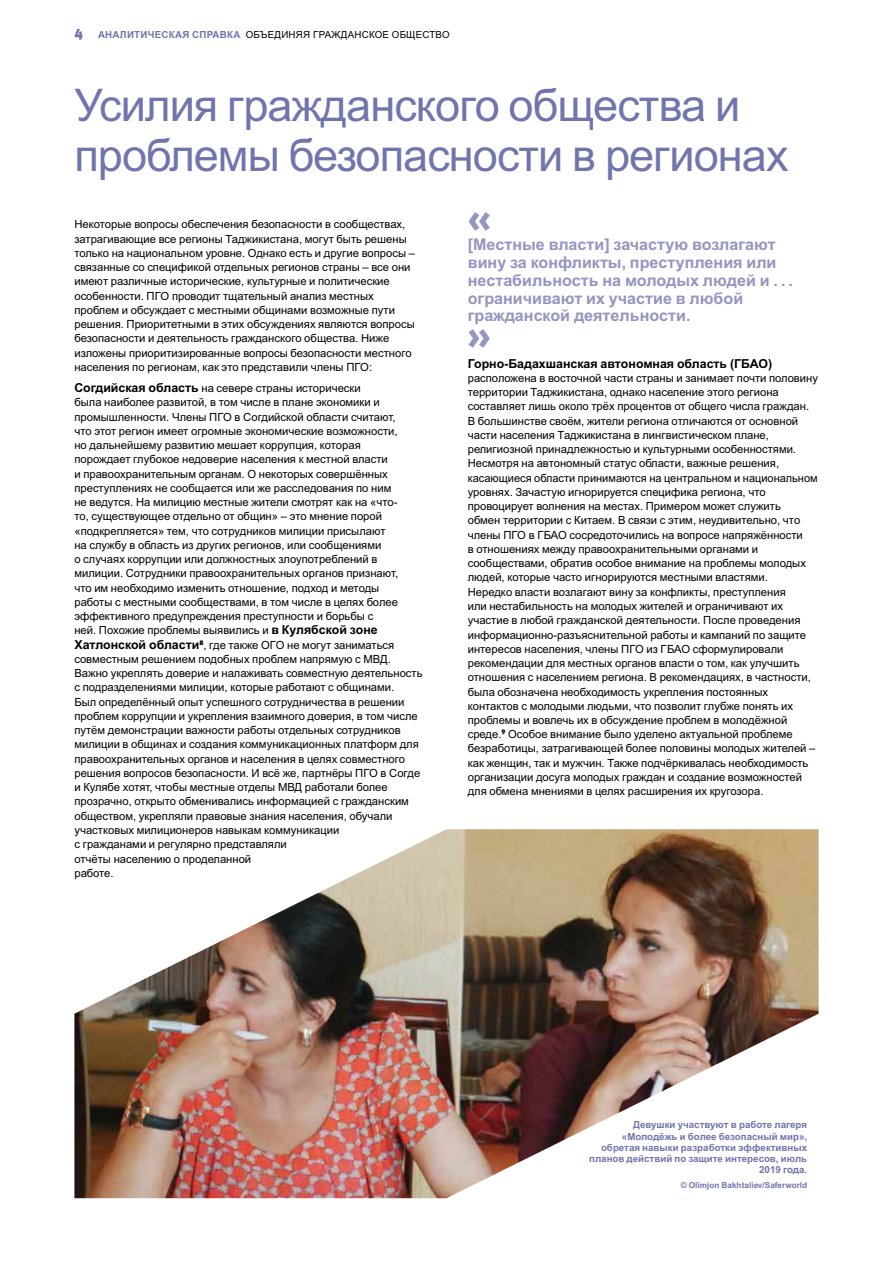
<style>
.page{position:relative;width:893px;height:1263px;background:#fff}
.page>*{position:absolute;margin:0;border:0;box-sizing:border-box;transform-origin:0 0}
.t1{font:45px/49.5px "Arial MT Pro Cyr";letter-spacing:-.02em;color:#7075ad}
.t2{font:900 37.5px "Meta Pro";color:#9495c1}
.t3{font:700 16.2px/17.9px "Arial MT Pro Cyr";color:#9495c1}
.t4{font:700 12.3px "Arial MT Pro Cyr";color:#000}
.t5{font:11.25px/14.2px "Arial MT Pro Cyr";color:#000}
.t6{font:700 9.75px/11.2px "Arial MT Pro Cyr";color:#7075ad;text-align:right}
.t7{font:9.75px "Arial MT Pro Cyr";letter-spacing:.025em;color:#000}
.t8{font:700 8.25px "Arial MT Pro Cyr";color:#7075ad}
.s1{font-family:"Meta Pro";font-weight:900;font-size:15px;color:#7075ad}
.s2{font-weight:700;color:#7075ad}
.s3{font-weight:700;font-size:12.3px}
</style>
<div class="page">
<img style="left:74px;top:829px;width:745px;height:369px">
<p class="t7" style="left:74px;top:29px;width:377px"><span class="s1">4</span> <span class="s2">АНАЛИТИЧЕСКАЯ СПРАВКА</span> ОБЪЕДИНЯЯ ГРАЖДАНСКОЕ ОБЩЕСТВО</p>
<h1 class="t1" style="left:74px;top:83px;width:716px">Усилия гражданского общества и проблемы безопасности в регионах</h1>
<h2 class="t2" style="left:468px;top:195px;width:25px">«</h2>
<h3 class="t3" style="left:468px;top:236px;width:327px">[Местные власти] зачастую возлагают вину за конфликты, преступления или нестабильность на молодых людей и . . . ограничивают их участие в любой гражданской деятельности.</h3>
<h2 class="t2" style="left:468px;top:311px;width:25px">»</h2>
<p class="t4" style="left:468px;top:356px;width:306px">Горно-Бадахшанская автономная область (ГБАО)</p>
<p class="t5" style="left:468px;top:371px;width:352px">расположена в восточной части страны и занимает почти половину территории Таджикистана, однако население этого региона составляет лишь около трёх процентов от общего числа граждан.<br>В большинстве своём, жители региона отличаются от основной части населения Таджикистана в лингвистическом плане, религиозной принадлежностью и культурными особенностями.<br>Несмотря на автономный статус области, важные решения, касающиеся области принимаются на центральном и национальном уровнях. Зачастую игнорируется специфика региона, что провоцирует волнения на местах. Примером может служить<br>обмен территории с Китаем. В связи с этим, неудивительно, что члены ПГО в ГБАО сосредоточились на вопросе напряжённости<br>в отношениях между правоохранительными органами и сообществами, обратив особое внимание на проблемы молодых людей, которые часто игнорируются местными властями.<br>Нередко власти возлагают вину за конфликты, преступления<br>или нестабильность на молодых жителей и ограничивают их участие в любой гражданской деятельности. После проведения информационно-разъяснительной работы и кампаний по защите интересов населения, члены ПГО из ГБАО сформулировали рекомендации для местных органов власти о том, как улучшить отношения с населением региона. В рекомендациях, в частности, была обозначена необходимость укрепления постоянных контактов с молодыми людьми, что позволит глубже понять их проблемы и вовлечь их в обсуждение проблем в молодёжной среде.<sup>9</sup> Особое внимание было уделено актуальной проблеме безработицы, затрагивающей более половины молодых жителей – как женщин, так и мужчин. Также подчёркивалась необходимость организации досуга молодых граждан и создание возможностей для обмена мнениями в целях расширения их кругозора.</p>
<p class="t5" style="left:74px;top:218px;width:342px">Некоторые вопросы обеспечения безопасности в сообществах, затрагивающие все регионы Таджикистана, могут быть решены только на национальном уровне. Однако есть и другие вопросы – связанные со спецификой отдельных регионов страны – все они имеют различные исторические, культурные и политические особенности. ПГО проводит тщательный анализ местных проблем и обсуждает с местными общинами возможные пути решения. Приоритетными в этих обсуждениях являются вопросы безопасности и деятельность гражданского общества. Ниже изложены приоритизированные вопросы безопасности местного населения по регионам, как это представили члены ПГО:</p>
<p class="t5" style="left:74px;top:382px;width:350px"><span class="s3">Согдийская область</span> на севере страны исторически<br>была наиболее развитой, в том числе в плане экономики и промышленности. Члены ПГО в Согдийской области считают,<br>что этот регион имеет огромные экономические возможности,<br>но дальнейшему развитию мешает коррупция, которая<br>порождает глубокое недоверие населения к местной власти<br>и правоохранительным органам. О некоторых совершённых преступлениях не сообщается или же расследования по ним<br>не ведутся. На милицию местные жители смотрят как на «что-<br>то, существующее отдельно от общин» – это мнение порой «подкрепляется» тем, что сотрудников милиции присылают<br>на службу в область из других регионов, или сообщениями<br>о случаях коррупции или должностных злоупотреблений в милиции. Сотрудники правоохранительных органов признают,<br>что им необходимо изменить отношение, подход и методы<br>работы с местными сообществами, в том числе в целях более эффективного предупреждения преступности и борьбы с<br>ней. Похожие проблемы выявились и <span class="s3">в Кулябской зоне Хатлонской области</span><sup>8</sup>, где также ОГО не могут заниматься совместным решением подобных проблем напрямую с МВД.<br>Важно укреплять доверие и налаживать совместную деятельность с подразделениями милиции, которые работают с общинами.<br>Был определённый опыт успешного сотрудничества в решении проблем коррупции и укрепления взаимного доверия, в том числе путём демонстрации важности работы отдельных сотрудников милиции в общинах и создания коммуникационных платформ для правоохранительных органов и населения в целях совместного решения вопросов безопасности. И всё же, партнёры ПГО в Согде и Кулябе хотят, чтобы местные отделы МВД работали более прозрачно, открыто обменивались информацией с гражданским обществом, укрепляли правовые знания населения, обучали участковых милиционеров навыкам коммуникации<br>с гражданами и регулярно представляли<br>отчёты населению о проделанной<br>работе.</p>
<p class="t6" style="left:589px;top:1119px;width:220px">Девушки участвуют в работе лагеря «Молодёжь и более безопасный мир», обретая навыки разработки эффективных планов действий по защите интересов, июль<br>2019 года.</p>
<p class="t8" style="left:681px;top:1180px;width:128px">© Olimjon Bakhtaliev/Saferworld</p>
</div>
